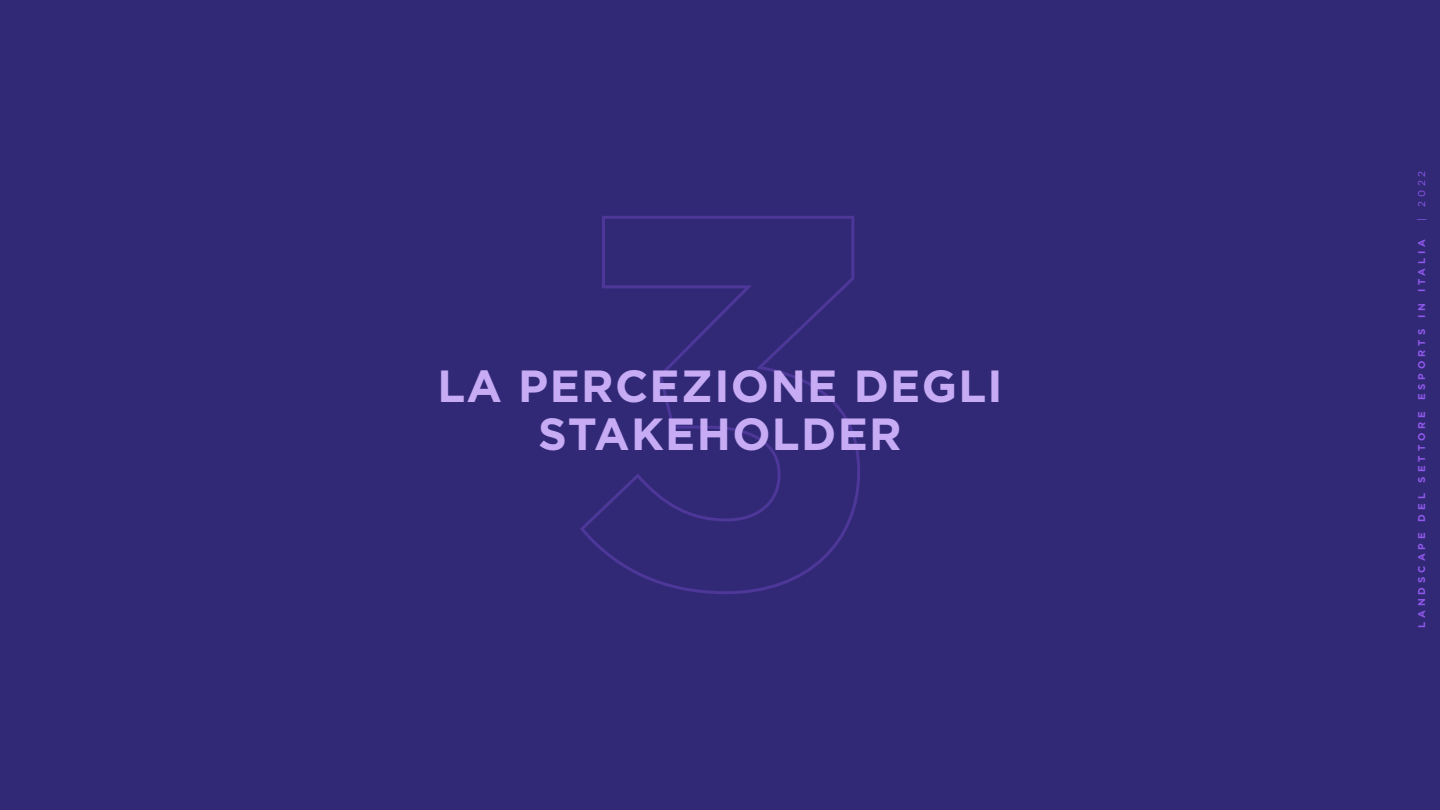
<style>
.page{position:relative;width:1440px;height:810px;background:#312976}
.page>*{position:absolute;margin:0;border:0;box-sizing:border-box;transform-origin:0 0}
.t1{font:700 45px/48px "Gotham";letter-spacing:.03em;color:#c7acf5;text-align:center}
.t2{font:700 9.9px "Gotham";letter-spacing:.4em;color:#8f58ea}
.t3{font:9.9px "Gotham";color:#8f58ea}
</style>
<div class="page">
<svg style="left:580px;top:216px;width:280px;height:378px"></svg>
<h1 class="t1" style="left:437px;top:361px;width:567px">LA PERCEZIONE DEGLI<br>STAKEHOLDER</h1>
<p class="t3" style="left:1416px;top:221px;width:52px;rotate:-90deg">| 2022</p>
<p class="t2" style="left:1416px;top:628px;width:391px;rotate:-90deg">LANDSCAPE DEL SETTORE ESPORTS IN ITALIA</p>
</div>
